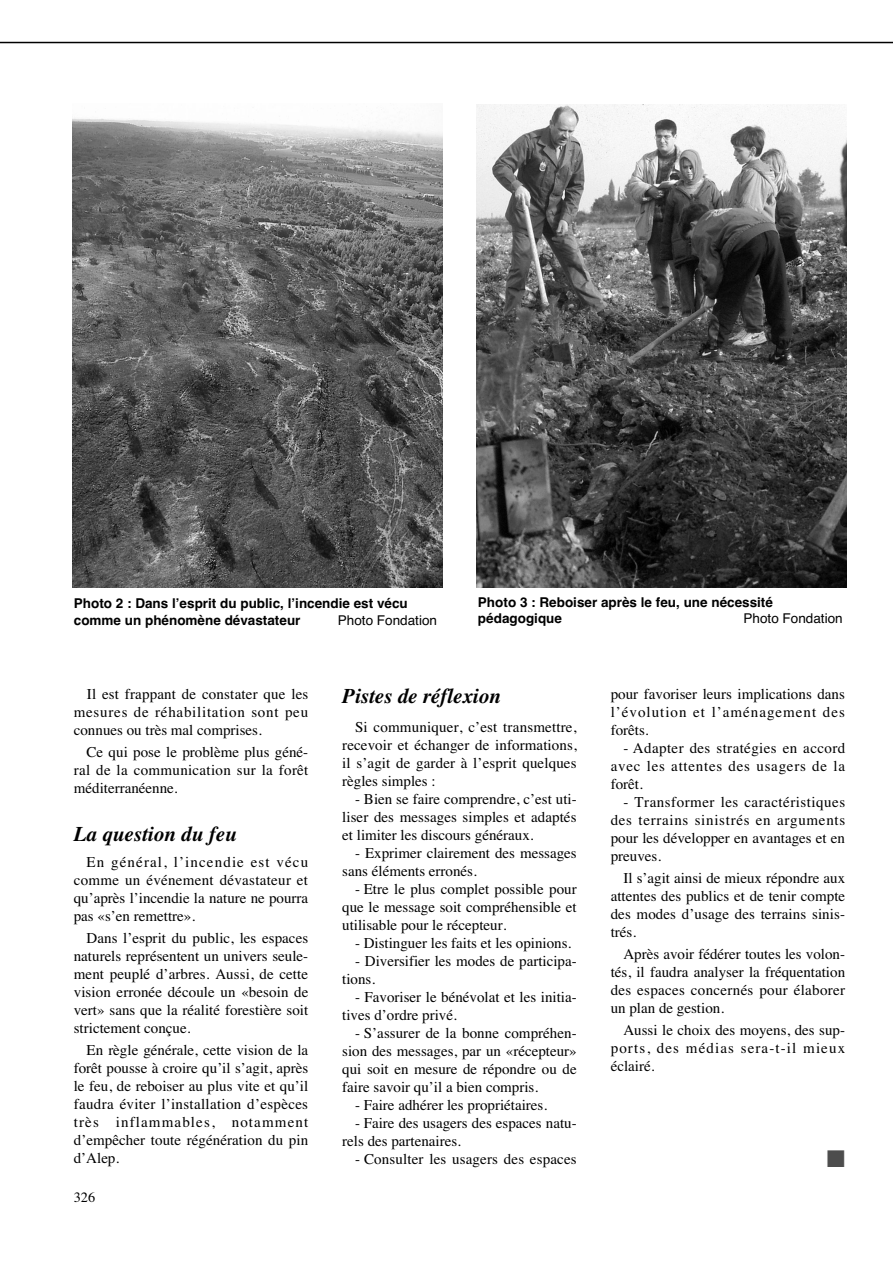
<style>
.page{position:relative;width:893px;height:1263px;background:#fff}
.page>*{position:absolute;margin:0;border:0;box-sizing:border-box;transform-origin:0 0}
.t1{font:24px "Zapf Dingbats";color:#4d4d4d}
.t2{font:italic 700 21px "Times";color:#000}
.t3{font:15px/18px "Times";color:#000;text-align:justify}
.t4{font:14.25px "Times";color:#000}
.t5{font:700 13.5px/16.2px "Helvetica";color:#000}
.t6{font:13.5px "Helvetica";color:#000}
</style>
<div class="page">
<hr style="left:0;top:42px;width:892px;height:1px;background:#000">
<img style="left:72px;top:118px;width:370px;height:469px">
<img style="left:476px;top:104px;width:370px;height:483px">
<p class="t5" style="left:74px;top:596px;width:335px">Photo 2 : Dans l’esprit du public, l’incendie est vécu comme un phénomène dévastateur</p>
<p class="t6" style="left:338px;top:611px;width:101px">Photo Fondation</p>
<p class="t5" style="left:478px;top:595px;width:296px">Photo 3 : Reboiser après le feu, une nécessité pédagogique</p>
<p class="t6" style="left:743px;top:609px;width:101px">Photo Fondation</p>
<p class="t3" style="left:74px;top:685px;width:236px;text-indent:13px">Il est frappant de constater que les mesures de réhabilitation sont peu connues ou très mal comprises.</p>
<p class="t3" style="left:74px;top:744px;width:236px;text-indent:13px">Ce qui pose le problème plus géné&shy;ral de la communication sur la forêt méditerranéenne.</p>
<h2 class="t2" style="left:74px;top:821px;width:164px">La question du feu</h2>
<p class="t3" style="left:74px;top:854px;width:236px;text-indent:13px">En général, l’incendie est vécu comme un événement dévastateur et qu’après l’incendie la nature ne pourra pas «s’en remettre».</p>
<p class="t3" style="left:74px;top:930px;width:236px;text-indent:13px">Dans l’esprit du public, les espaces naturels représentent un univers seule&shy;ment peuplé d’arbres. Aussi, de cette vision erronée découle un «besoin de vert» sans que la réalité forestière soit strictement conçue.</p>
<p class="t3" style="left:74px;top:1042px;width:236px;text-indent:13px">En règle générale, cette vision de la forêt pousse à croire qu’il s’agit, après le feu, de reboiser au plus vite et qu’il faudra éviter l’installation d’espèces très inflammables, notamment d’empêcher toute régénération du pin d’Alep.</p>
<p class="t4" style="left:74px;top:1188px;width:23px">326</p>
<h2 class="t2" style="left:342px;top:682px;width:160px">Pistes de réflexion</h2>
<p class="t3" style="left:342px;top:719px;width:236px;text-indent:13px">Si communiquer, c’est transmettre, recevoir et échanger de informations, il s’agit de garder à l’esprit quelques règles simples :</p>
<p class="t3" style="left:342px;top:791px;width:236px;text-indent:13px">- Bien se faire comprendre, c’est uti&shy;liser des messages simples et adaptés et limiter les discours généraux.</p>
<p class="t3" style="left:342px;top:845px;width:236px;text-indent:13px">- Exprimer clairement des messages sans éléments erronés.</p>
<p class="t3" style="left:342px;top:881px;width:236px;text-indent:13px">- Etre le plus complet possible pour que le message soit compréhensible et utilisable pour le récepteur.</p>
<p class="t3" style="left:355px;top:935px;width:218px">- Distinguer les faits et les opinions.</p>
<p class="t3" style="left:342px;top:953px;width:236px;text-indent:13px">- Diversifier les modes de participa&shy;tions.</p>
<p class="t3" style="left:342px;top:989px;width:236px;text-indent:13px">- Favoriser le bénévolat et les initia&shy;tives d’ordre privé.</p>
<p class="t3" style="left:342px;top:1025px;width:236px;text-indent:13px">- S’assurer de la bonne compréhen&shy;sion des messages, par un «récepteur» qui soit en mesure de répondre ou de faire savoir qu’il a bien compris.</p>
<p class="t3" style="left:355px;top:1097px;width:194px">- Faire adhérer les propriétaires.</p>
<p class="t3" style="left:342px;top:1115px;width:236px;text-indent:13px">- Faire des usagers des espaces natu&shy;rels des partenaires.</p>
<p class="t3" style="left:355px;top:1151px;width:223px">- Consulter les usagers des espaces</p>
<p class="t3" style="left:610px;top:685px;width:236px">pour favoriser leurs implications dans l’évolution et l’aménagement des forêts.</p>
<p class="t3" style="left:610px;top:739px;width:236px;text-indent:13px">- Adapter des stratégies en accord avec les attentes des usagers de la forêt.</p>
<p class="t3" style="left:610px;top:793px;width:236px;text-indent:13px">- Transformer les caractéristiques des terrains sinistrés en arguments pour les développer en avantages et en preuves.</p>
<p class="t3" style="left:610px;top:870px;width:236px;text-indent:13px">Il s’agit ainsi de mieux répondre aux attentes des publics et de tenir compte des modes d’usage des terrains sinis&shy;trés.</p>
<p class="t3" style="left:610px;top:946px;width:236px;text-indent:13px">Après avoir fédérer toutes les volon&shy;tés, il faudra analyser la fréquentation des espaces concernés pour élaborer un plan de gestion.</p>
<p class="t3" style="left:610px;top:1022px;width:236px;text-indent:13px">Aussi le choix des moyens, des sup&shy;ports, des médias sera-t-il mieux éclairé.</p>
<h1 class="t1" style="left:826px;top:1147px;width:20px">■</h1>
</div>
